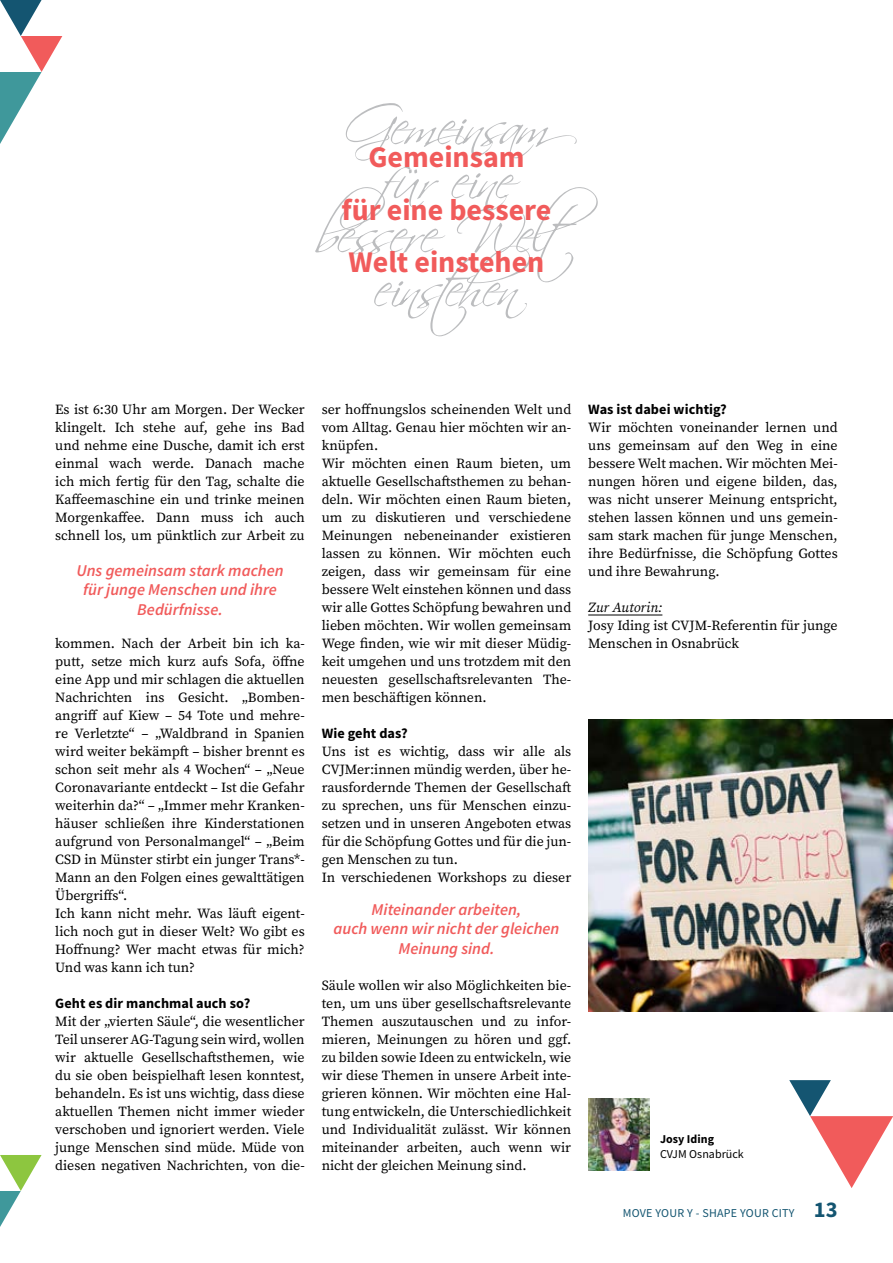
<style>
.page{position:relative;width:893px;height:1263px;background:#fff}
.page>*{position:absolute;margin:0;border:0;box-sizing:border-box;transform-origin:0 0}
.t1{font:700 30px/52.5px "Source Sans Pro";color:#f15b5b;text-align:center}
.t2{font:italic 600 16.5px/19.5px "Source Sans Pro";color:#f15b5b;text-align:center}
.t3{font:700 14.25px "Source Sans Pro";letter-spacing:.005em;color:#000}
.t4{font:13.95px/18px "Source Serif Pro";color:#000;text-align:justify}
.t5{font:italic 13.95px "Source Serif Pro";color:#000}
.t6{font:12px "Source Sans Pro";letter-spacing:.02em;color:#145571}
.t7{font:12px "Source Sans Pro";letter-spacing:.005em;color:#000}
.t8{font:700 12px "Source Sans Pro";letter-spacing:.005em;color:#000}
.s1{font-weight:700;font-size:22.5px}
</style>
<div class="page">
<hr style="left:588px;top:615px;width:74px;height:1px;background:#000">
<svg style="left:0;top:0;width:62px;height:144px"></svg>
<svg style="left:789px;top:1080px;width:104px;height:108px"></svg>
<svg style="left:0;top:1155px;width:42px;height:72px"></svg>
<img style="left:588px;top:1098px;width:61px;height:72px">
<svg style="left:315px;top:167px;width:283px;height:169px"></svg>
<svg style="left:346px;top:103px;width:231px;height:58px"></svg>
<img style="left:588px;top:720px;width:305px;height:292px">
<h1 class="t1" style="left:342px;top:130px;width:211px">Gemeinsam<br>für eine bessere<br>Welt einstehen</h1>
<p class="t4" style="left:55px;top:400px;width:251px">Es ist 6:30 Uhr am Morgen. Der Wecker klingelt. Ich stehe auf, gehe ins Bad und nehme eine Dusche, damit ich erst einmal wach werde. Danach mache ich mich fertig für den Tag, schalte die Kaffeemaschine ein und trinke meinen Morgenkaffee. Dann muss ich auch schnell los, um pünktlich zur Arbeit zu</p>
<p class="t2" style="left:76px;top:560px;width:209px">Uns gemeinsam stark machen für junge Menschen und ihre<br>Bedürfnisse.</p>
<p class="t4" style="left:55px;top:634px;width:251px;text-align:left">kommen. Nach der Arbeit bin ich ka&shy;putt, setze mich kurz aufs Sofa, öffne eine App und mir schlagen die aktuellen Nachrichten ins Gesicht. „Bomben&shy;angriff auf Kiew – 54 Tote und mehre&shy;re Verletzte“ – „Waldbrand in Spanien wird weiter bekämpft – bisher brennt es schon seit mehr als 4 Wochen“ – „Neue Coronavariante entdeckt – Ist die Gefahr weiterhin da?“ – „Immer mehr Kranken&shy;häuser schließen ihre Kinderstationen aufgrund von Personalmangel“ – „Beim CSD in Münster stirbt ein junger Trans*- Mann an den Folgen eines gewalttätigen Übergriffs“.<br>Ich kann nicht mehr. Was läuft eigent&shy;lich noch gut in dieser Welt? Wo gibt es Hoffnung? Wer macht etwas für mich?<br>Und was kann ich tun?</p>
<p class="t3" style="left:55px;top:994px;width:196px">Geht es dir manchmal auch so?</p>
<p class="t4" style="left:55px;top:1012px;width:251px">Mit der „vierten Säule“, die wesentlicher Teil unserer AG-Tagung sein wird, wollen wir aktuelle Gesellschaftsthemen, wie du sie oben beispielhaft lesen konntest, behandeln. Es ist uns wichtig, dass diese aktuellen Themen nicht immer wieder verschoben und ignoriert werden. Viele junge Menschen sind müde. Müde von diesen negativen Nachrichten, von die-</p>
<p class="t4" style="left:322px;top:400px;width:251px;text-align:left">ser hoffnungslos scheinenden Welt und vom Alltag. Genau hier möchten wir an&shy;knüpfen.<br>Wir möchten einen Raum bieten, um aktuelle Gesellschaftsthemen zu behan&shy;deln. Wir möchten einen Raum bieten, um zu diskutieren und verschiedene Meinungen nebeneinander existieren lassen zu können. Wir möchten euch zeigen, dass wir gemeinsam für eine bessere Welt einstehen können und dass wir alle Gottes Schöpfung bewahren und lieben möchten. Wir wollen gemeinsam Wege finden, wie wir mit dieser Müdig&shy;keit umgehen und uns trotzdem mit den neuesten gesellschaftsrelevanten The&shy;men beschäftigen können.</p>
<p class="t3" style="left:322px;top:724px;width:88px">Wie geht das?</p>
<p class="t4" style="left:322px;top:742px;width:251px;text-align:left">Uns ist es wichtig, dass wir alle als CVJMer:innen mündig werden, über he&shy;rausfordernde Themen der Gesellschaft zu sprechen, uns für Menschen einzu&shy;setzen und in unseren Angeboten etwas für die Schöpfung Gottes und für die jun&shy;gen Menschen zu tun.<br>In verschiedenen Workshops zu dieser</p>
<p class="t2" style="left:333px;top:899px;width:227px">Miteinander arbeiten,<br>auch wenn wir nicht der gleichen<br>Meinung sind.</p>
<p class="t4" style="left:322px;top:976px;width:251px">Säule wollen wir also Möglichkeiten bie&shy;ten, um uns über gesellschaftsrelevante Themen auszutauschen und zu infor&shy;mieren, Meinungen zu hören und ggf. zu bilden sowie Ideen zu entwickeln, wie wir diese Themen in unsere Arbeit inte&shy;grieren können. Wir möchten eine Hal&shy;tung entwickeln, die Unterschiedlichkeit und Individualität zulässt. Wir können miteinander arbeiten, auch wenn wir nicht der gleichen Meinung sind.</p>
<p class="t3" style="left:588px;top:400px;width:140px">Was ist dabei wichtig?</p>
<p class="t4" style="left:588px;top:418px;width:251px">Wir möchten voneinander lernen und uns gemeinsam auf den Weg in eine bessere Welt machen. Wir möchten Mei&shy;nungen hören und eigene bilden, das, was nicht unserer Meinung entspricht, stehen lassen können und uns gemein&shy;sam stark machen für junge Menschen, ihre Bedürfnisse, die Schöpfung Gottes und ihre Bewahrung.</p>
<p class="t5" style="left:588px;top:599px;width:76px">Zur Autorin:</p>
<p class="t4" style="left:588px;top:616px;width:251px">Josy Iding ist CVJM-Referentin für junge<br>Menschen in Osnabrück</p>
<p class="t8" style="left:660px;top:1131px;width:56px">Josy Iding</p>
<p class="t7" style="left:660px;top:1146px;width:85px">CVJM OSNABRÜCK</p>
<p class="t6" style="left:623px;top:1205px;width:216px">MOVE YOUR Y - SHAPE YOUR CITY <span class="s1">13</span></p>
</div>
